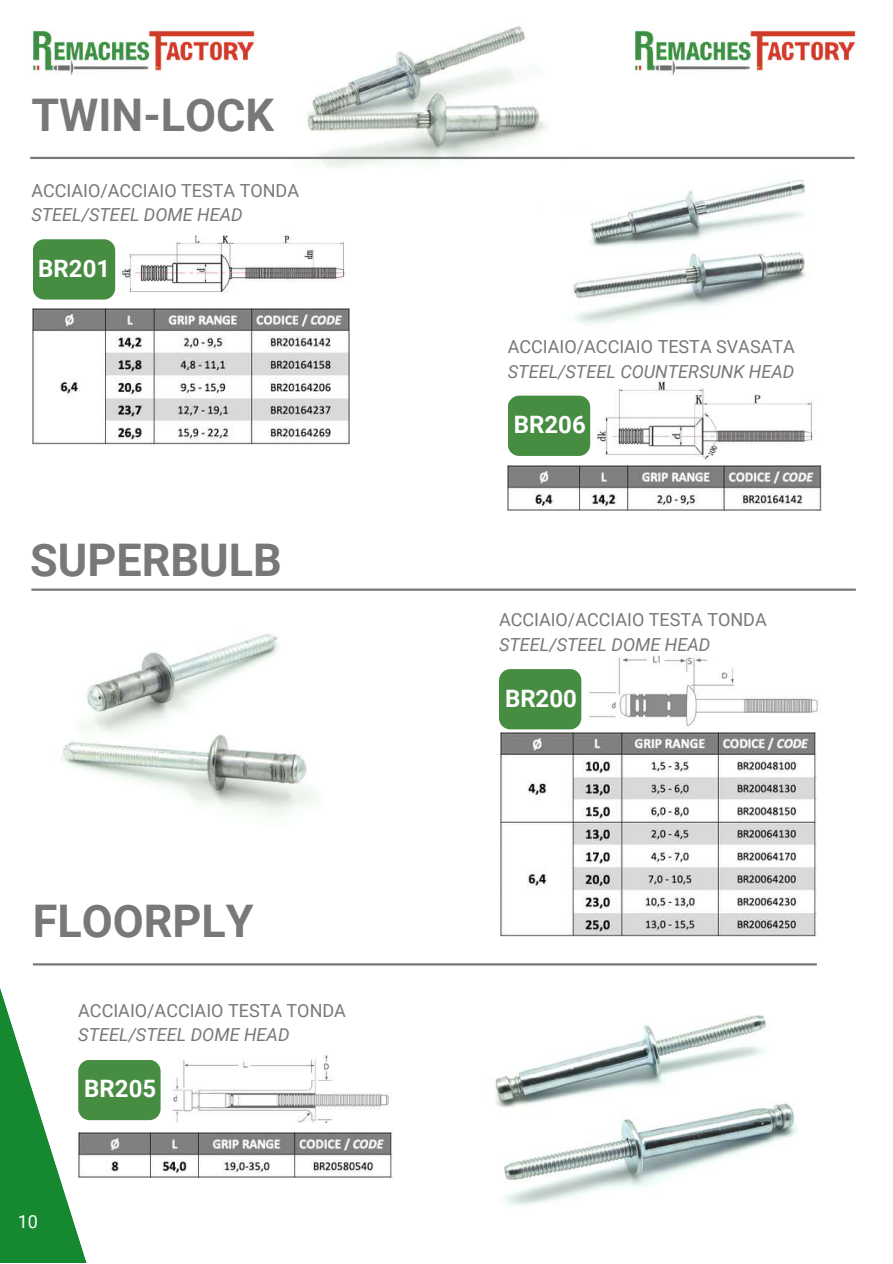
<style>
.page{position:relative;width:893px;height:1264px;background:#fff}
.page>*{position:absolute;margin:0;border:0;box-sizing:border-box;transform-origin:0 0}
.t1{font:700 45px "Roboto";color:#787878}
.t2{font:700 24px "Roboto";color:#fff}
.t3{font:18px "Roboto";color:#787878}
.t4{font:italic 18px "Roboto";color:#787878}
.t5{font:18px "Roboto";color:#fefefe}
</style>
<div class="page">
<img style="left:32px;top:30px;width:223px;height:45px">
<img style="left:262px;top:26px;width:324px;height:142px">
<div style="left:499px;top:669px;width:82px;height:60px;background:#468d42;border-radius:11px"></div>
<img style="left:589px;top:655px;width:229px;height:72px">
<img style="left:500px;top:732px;width:316px;height:204px">
<div style="left:33px;top:239px;width:82px;height:60px;background:#468d42;border-radius:11px"></div>
<img style="left:590px;top:381px;width:224px;height:80px">
<div style="left:508px;top:395px;width:82px;height:61px;background:#468d42;border-radius:11px"></div>
<img style="left:120px;top:235px;width:226px;height:58px">
<img style="left:32px;top:309px;width:317px;height:136px">
<img style="left:508px;top:465px;width:313px;height:45px">
<div style="left:78px;top:1059px;width:83px;height:61px;background:#468d42;border-radius:11px"></div>
<img style="left:109px;top:1132px;width:283px;height:45px">
<img style="left:172px;top:1054px;width:218px;height:68px">
<img style="left:634px;top:30px;width:222px;height:46px">
<hr style="left:33px;top:963px;width:783px;height:2px;background:#787878">
<hr style="left:30px;top:157px;width:824px;height:2px;background:#787878">
<hr style="left:31px;top:588px;width:824px;height:3px;background:#787878">
<img style="left:61px;top:633px;width:257px;height:182px">
<svg style="left:0;top:963px;width:109px;height:299px"></svg>
<img style="left:573px;top:179px;width:234px;height:146px">
<img style="left:495px;top:1014px;width:302px;height:192px">
<h1 class="t1" style="left:31px;top:89px;width:244px">TWIN-LOCK</h1>
<p class="t3" style="left:31px;top:180px;width:269px">ACCIAIO/ACCIAIO TESTA TONDA</p>
<p class="t4" style="left:31px;top:205px;width:213px">STEEL/STEEL DOME HEAD</p>
<h2 class="t2" style="left:38px;top:254px;width:73px">BR201</h2>
<h1 class="t1" style="left:30px;top:534px;width:253px">SUPERBULB</h1>
<h1 class="t1" style="left:33px;top:895px;width:222px">FLOORPLY</h1>
<p class="t3" style="left:78px;top:999px;width:269px">ACCIAIO/ACCIAIO TESTA TONDA</p>
<p class="t4" style="left:78px;top:1024px;width:213px">STEEL/STEEL DOME HEAD</p>
<p class="t5" style="left:18px;top:1210px;width:22px">10</p>
<h2 class="t2" style="left:84px;top:1075px;width:73px">BR205</h2>
<p class="t3" style="left:508px;top:336px;width:288px">ACCIAIO/ACCIAIO TESTA SVASATA</p>
<p class="t4" style="left:508px;top:361px;width:288px">STEEL/STEEL COUNTERSUNK HEAD</p>
<h2 class="t2" style="left:514px;top:411px;width:73px">BR206</h2>
<p class="t3" style="left:499px;top:609px;width:269px">ACCIAIO/ACCIAIO TESTA TONDA</p>
<p class="t4" style="left:499px;top:634px;width:213px">STEEL/STEEL DOME HEAD</p>
<h2 class="t2" style="left:505px;top:684px;width:73px">BR200</h2>
</div>
